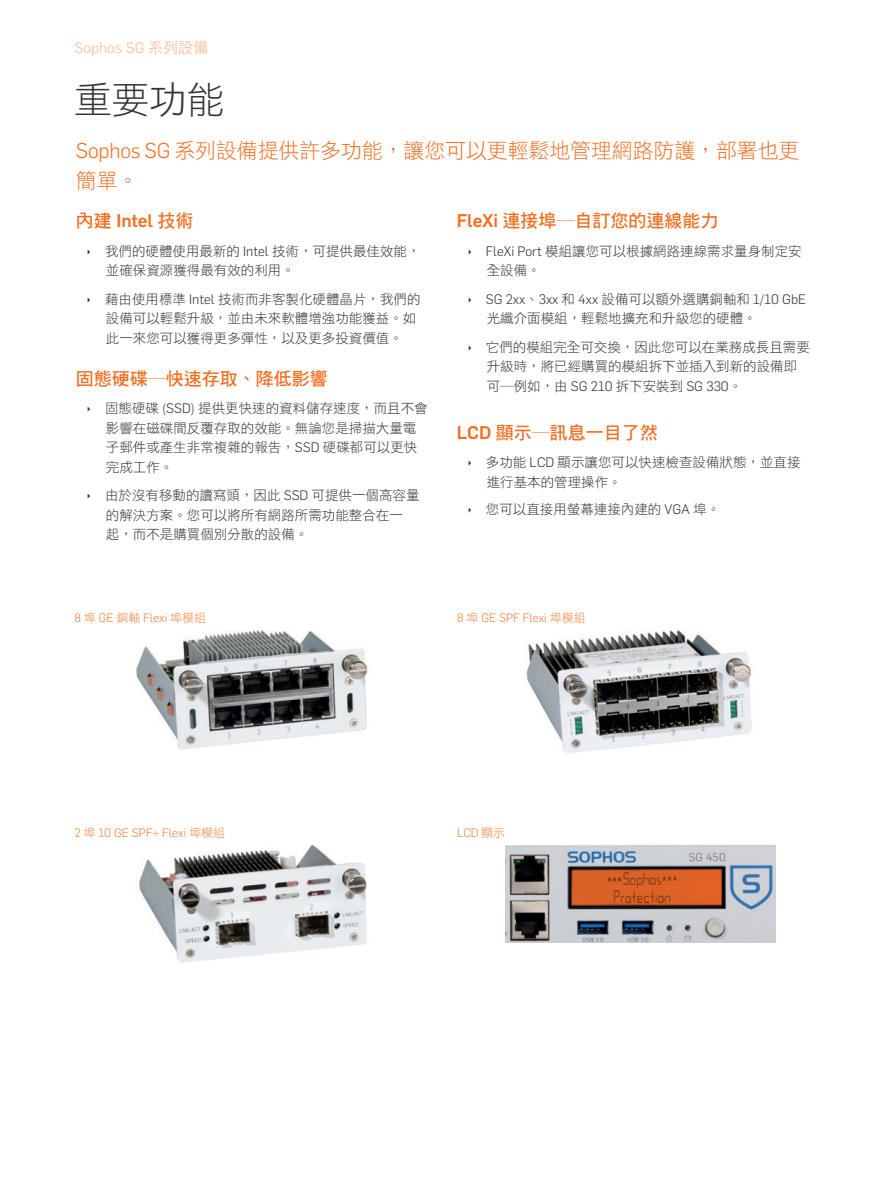
<style>
.page{position:relative;width:893px;height:1191px;background:#fff}
.page>*{position:absolute;margin:0;border:0;box-sizing:border-box;transform-origin:0 0}
.t1{font:37.5px "DF Hei Std W3";color:#323332}
.t2{font:21px/30px "DF Hei Std W3";letter-spacing:-.01em;color:#f36e21}
.t3{font:18px "DF Hei Std W7";color:#f36e21}
.t4{font:500 18px "Flama";color:#f36e21}
.t5{font:15px "Flama";color:#fbc4a7}
.t6{font:13.5px/19.5px "DF Hei Std W3";color:#323332}
.t7{font:300 13.5px "Flama";color:#323332}
.t8{font:300 12px "Flama";color:#f4833b}
.s1{font-family:"DF Hei Std W5"}
.s2{font-family:"Flama";font-weight:300}
.s3{font-family:"DF Hei Std W7";font-weight:400}
.s4{font-family:"Flama";font-weight:500}
.s5{font-family:"DF Hei Std W3";font-weight:400}
</style>
<div class="page">
<img style="left:136px;top:630px;width:232px;height:119px">
<img style="left:526px;top:630px;width:226px;height:123px">
<img style="left:139px;top:844px;width:228px;height:119px">
<img style="left:506px;top:845px;width:270px;height:97px">
<p class="t5" style="left:74px;top:38px;width:135px">Sophos SG <span class="s1">系列設備</span></p>
<h1 class="t1" style="left:74px;top:80px;width:151px">重要功能</h1>
<h2 class="t2" style="left:76px;top:135px;width:725px"><span class="s2">Sophos SG</span> 系列設備提供許多功能，讓您可以更輕鬆地管理網路防護，部署也更簡單。</h2>
<h3 class="t4" style="left:76px;top:208px;width:119px"><span class="s3">內建</span> Intel <span class="s3">技術</span></h3>
<p class="t6" style="left:105px;top:241px;width:317px">我們的硬體使用最新的 <span class="s2">Intel</span> 技術，可提供最佳效能，並確保資源獲得最有效的利用。</p>
<p class="t6" style="left:105px;top:289px;width:317px">藉由使用標準 <span class="s2">Intel</span> 技術而非客製化硬體晶片，我們的設備可以輕鬆升級，並由未來軟體增強功能獲益。如此一來您可以獲得更多彈性，以及更多投資價值。</p>
<h3 class="t3" style="left:76px;top:368px;width:253px">固態硬碟─快速存取、降低影響</h3>
<p class="t6" style="left:105px;top:398px;width:324px">固態硬碟 <span class="s2">(SSD)</span> 提供更快速的資料儲存速度，而且不會影響在磁碟間反覆存取的效能。無論您是掃描大量電子郵件或產生非常複雜的報告，<span class="s2">SSD</span> 硬碟都可以更快完成工作。</p>
<p class="t6" style="left:105px;top:485px;width:316px">由於沒有移動的讀寫頭，因此 <span class="s2">SSD</span> 可提供一個高容量的解決方案。您可以將所有網路所需功能整合在一<br>起，而不是購買個別分散的設備。</p>
<h3 class="t3" style="left:457px;top:211px;width:263px"><span class="s4">FleXi</span> 連接埠─自訂您的連線能力</h3>
<p class="t6" style="left:486px;top:241px;width:317px"><span class="s2">FleXi Port</span> 模組讓您可以根據網路連線需求量身制定安全設備。</p>
<p class="t7" style="left:486px;top:290px;width:322px">SG 2xx<span class="s5">、</span>3xx <span class="s5">和</span> 4xx <span class="s5">設備可以額外選購銅軸和</span> 1/10 GbE</p>
<p class="t6" style="left:486px;top:304px;width:326px;line-height:28.5px">光纖介面模組，輕鬆地擴充和升級您的硬體。<br>它們的模組完全可交換，因此您可以在業務成長且需要</p>
<p class="t6" style="left:487px;top:356px;width:312px">升級時，將已經購買的模組拆下並插入到新的設備即可─例如，由 <span class="s2">SG 210</span> 拆下安裝到 <span class="s2">SG 330</span>。</p>
<h3 class="t3" style="left:457px;top:422px;width:203px"><span class="s4">LCD</span> 顯示─訊息一目了然</h3>
<p class="t6" style="left:486px;top:452px;width:316px">多功能 <span class="s2">LCD</span> 顯示讓您可以快速檢查設備狀態，並直接進行基本的管理操作。</p>
<p class="t6" style="left:486px;top:499px;width:236px">您可以直接用螢幕連接內建的 <span class="s2">VGA</span> 埠。</p>
<p class="t8" style="left:74px;top:610px;width:133px">8 <span class="s5">埠</span> GE <span class="s5">銅軸</span> Flexi <span class="s5">埠模組</span></p>
<p class="t8" style="left:457px;top:610px;width:130px">8 <span class="s5">埠</span> GE SPF Flexi <span class="s5">埠模組</span></p>
<p class="t8" style="left:74px;top:824px;width:152px">2 <span class="s5">埠</span> 10 GE SPF+ Flexi <span class="s5">埠模組</span></p>
<p class="t8" style="left:457px;top:824px;width:49px">LCD <span class="s5">顯示</span></p>
</div>
